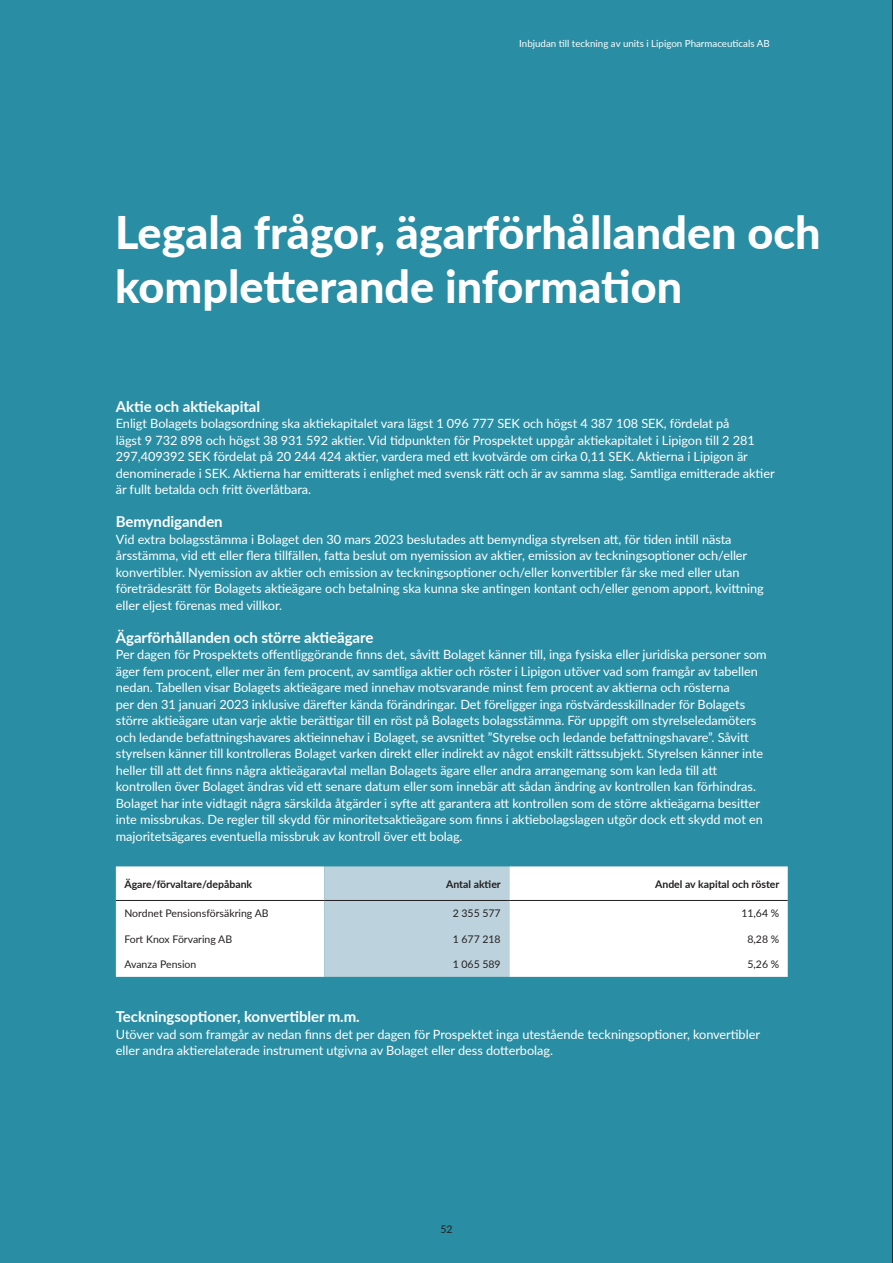
<style>
.page{position:relative;width:893px;height:1263px;background:#298ea4}
.page>*{position:absolute;margin:0;border:0;box-sizing:border-box;transform-origin:0 0}
.t1{font:800 45px/54px "Lato";color:#fff}
.t2{font:700 15px "Lato";letter-spacing:-.005em;color:#fff}
.t3{font:12.75px/16.5px "Lato";letter-spacing:-.005em;color:#fff}
.t4{font:10.5px "Lato";color:#231f20}
.t5{font:700 10.5px "Lato";color:#231f20}
.t6{font:9.75px "Lato";color:#fff}
</style>
<div class="page">
<svg style="left:116px;top:866px;width:672px;height:111px"></svg>
<div style="left:324px;top:866px;width:185px;height:111px;background:#bcd2dc"></div>
<hr style="left:116px;top:900px;width:208px;height:1px;background:#231f20">
<hr style="left:324px;top:900px;width:185px;height:1px;background:#231f20">
<hr style="left:509px;top:900px;width:279px;height:1px;background:#231f20">
<p class="t6" style="left:519px;top:37px;width:252px">Inbjudan till teckning av units i Lipigon Pharmaceuticals AB</p>
<h1 class="t1" style="left:115px;top:203px;width:707px">Legala frågor, ägarförhållanden och kompletterande information</h1>
<p class="t2" style="left:116px;top:395px;width:146px">Aktie och aktiekapital</p>
<p class="t3" style="left:116px;top:415px;width:660px">Enligt Bolagets bolagsordning ska aktiekapitalet vara lägst 1 096 777 SEK och högst 4 387 108 SEK, fördelat på<br>lägst 9 732 898 och högst 38 931 592 aktier. Vid tidpunkten för Prospektet uppgår aktiekapitalet i Lipigon till 2 281<br>297,409392 SEK fördelat på 20 244 424 aktier, vardera med ett kvotvärde om cirka 0,11 SEK. Aktierna i Lipigon är denominerade i SEK. Aktierna har emitterats i enlighet med svensk rätt och är av samma slag. Samtliga emitterade aktier är fullt betalda och fritt överlåtbara.</p>
<p class="t2" style="left:116px;top:511px;width:108px">Bemyndiganden</p>
<p class="t3" style="left:116px;top:530px;width:649px">Vid extra bolagsstämma i Bolaget den 30 mars 2023 beslutades att bemyndiga styrelsen att, för tiden intill nästa årsstämma, vid ett eller flera tillfällen, fatta beslut om nyemission av aktier, emission av teckningsoptioner och/eller konvertibler. Nyemission av aktier och emission av teckningsoptioner och/eller konvertibler får ske med eller utan företrädesrätt för Bolagets aktieägare och betalning ska kunna ske antingen kontant och/eller genom apport, kvittning eller eljest förenas med villkor.</p>
<p class="t2" style="left:116px;top:626px;width:259px">Ägarförhållanden och större aktieägare</p>
<p class="t3" style="left:116px;top:646px;width:652px">Per dagen för Prospektets offentliggörande finns det, såvitt Bolaget känner till, inga fysiska eller juridiska personer som äger fem procent, eller mer än fem procent, av samtliga aktier och röster i Lipigon utöver vad som framgår av tabellen nedan. Tabellen visar Bolagets aktieägare med innehav motsvarande minst fem procent av aktierna och rösterna<br>per den 31 januari 2023 inklusive därefter kända förändringar. Det föreligger inga röstvärdesskillnader för Bolagets större aktieägare utan varje aktie berättigar till en röst på Bolagets bolagsstämma. För uppgift om styrelseledamöters och ledande befattningshavares aktieinnehav i Bolaget, se avsnittet ”Styrelse och ledande befattningshavare”. Såvitt styrelsen känner till kontrolleras Bolaget varken direkt eller indirekt av något enskilt rättssubjekt. Styrelsen känner inte heller till att det finns några aktieägaravtal mellan Bolagets ägare eller andra arrangemang som kan leda till att kontrollen över Bolaget ändras vid ett senare datum eller som innebär att sådan ändring av kontrollen kan förhindras.<br>Bolaget har inte vidtagit några särskilda åtgärder i syfte att garantera att kontrollen som de större aktieägarna besitter inte missbrukas. De regler till skydd för minoritetsaktieägare som finns i aktiebolagslagen utgör dock ett skydd mot en majoritetsägares eventuella missbruk av kontroll över ett bolag.</p>
<p class="t5" style="left:124px;top:876px;width:129px">Ägare/förvaltare/depåbank</p>
<p class="t5" style="left:446px;top:876px;width:56px">Antal aktier</p>
<p class="t5" style="left:655px;top:876px;width:126px">Andel av kapital och röster</p>
<p class="t4" style="left:124px;top:906px;width:146px">Nordnet Pensionsförsäkring AB</p>
<p class="t4" style="left:453px;top:906px;width:50px">2 355 577</p>
<p class="t4" style="left:741px;top:906px;width:39px">11,64 %</p>
<p class="t4" style="left:124px;top:931px;width:109px">Fort Knox Förvaring AB</p>
<p class="t4" style="left:453px;top:931px;width:50px">1 677 218</p>
<p class="t4" style="left:747px;top:931px;width:33px">8,28 %</p>
<p class="t4" style="left:124px;top:957px;width:74px">Avanza Pension</p>
<p class="t4" style="left:453px;top:957px;width:50px">1 065 589</p>
<p class="t4" style="left:747px;top:957px;width:33px">5,26 %</p>
<p class="t2" style="left:116px;top:1006px;width:245px">Teckningsoptioner, konvertibler m.m.</p>
<p class="t3" style="left:116px;top:1025px;width:646px">Utöver vad som framgår av nedan finns det per dagen för Prospektet inga utestående teckningsoptioner, konvertibler eller andra aktierelaterade instrument utgivna av Bolaget eller dess dotterbolag.</p>
<p class="t4" style="left:440px;top:1222px;width:14px">52</p>
</div>
